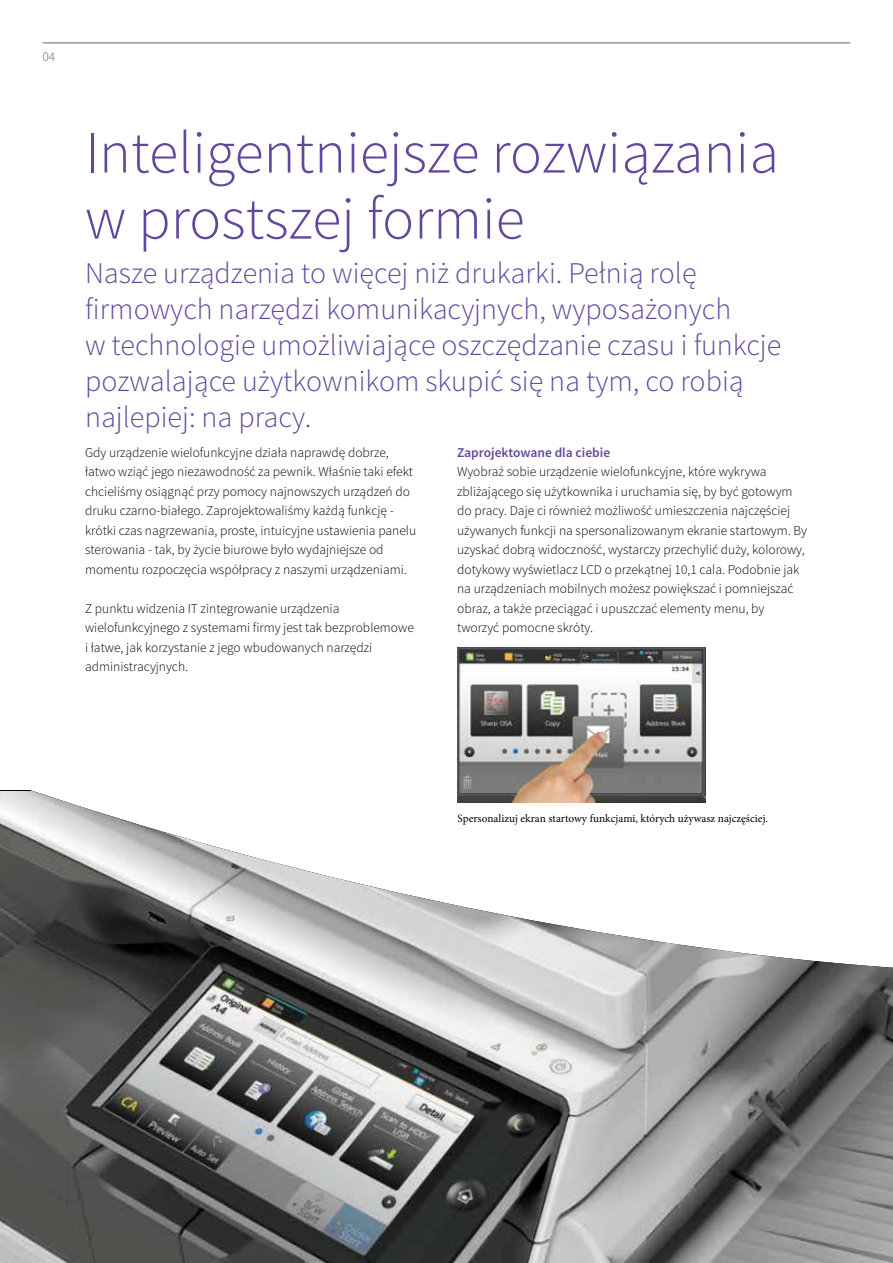
<style>
.page{position:relative;width:893px;height:1263px;background:#fff}
.page>*{position:absolute;margin:0;border:0;box-sizing:border-box;transform-origin:0 0}
.t1{font:300 60px/66px "Source Sans Pro";color:#62489d}
.t2{font:300 30px/36px "Source Sans Pro";color:#62489d}
.t3{font:300 13.5px/19.5px "Source Sans Pro";color:#000}
.t4{font:600 13.5px "Source Sans Pro";color:#62489d}
.t5{font:300 13.5px "Source Sans Pro";color:#636466}
.t6{font:11.25px "Minion Pro";color:#000}
</style>
<div class="page">
<hr style="left:43px;top:43px;width:807px;height:1px;background:#636466">
<img style="left:457px;top:648px;width:248px;height:143px">
<img style="left:0;top:791px;width:893px;height:472px">
<p class="t5" style="left:43px;top:48px;width:14px">04</p>
<h1 class="t1" style="left:85px;top:120px;width:696px">Inteligentniejsze rozwiązania w prostszej formie</h1>
<p class="t2" style="left:85px;top:255px;width:698px">Nasze urządzenia to więcej niż drukarki. Pełnią rolę firmowych narzędzi komunikacyjnych, wyposażonych<br>w technologie umożliwiające oszczędzanie czasu i funkcje pozwalające użytkownikom skupić się na tym, co robią najlepiej: na pracy.</p>
<p class="t3" style="left:85px;top:442px;width:333px">Gdy urządzenie wielofunkcyjne działa naprawdę dobrze, łatwo wziąć jego niezawodność za pewnik. Właśnie taki efekt chcieliśmy osiągnąć przy pomocy najnowszych urządzeń do druku czarno-białego. Zaprojektowaliśmy każdą funkcję - krótki czas nagrzewania, proste, intuicyjne ustawienia panelu sterowania - tak, by życie biurowe było wydajniejsze od momentu rozpoczęcia współpracy z naszymi urządzeniami.</p>
<p class="t3" style="left:85px;top:598px;width:330px">Z punktu widzenia IT zintegrowanie urządzenia wielofunkcyjnego z systemami firmy jest tak bezproblemowe i łatwe, jak korzystanie z jego wbudowanych narzędzi administracyjnych.</p>
<p class="t4" style="left:457px;top:444px;width:155px">Zaprojektowane dla ciebie</p>
<p class="t3" style="left:457px;top:462px;width:351px">Wyobraź sobie urządzenie wielofunkcyjne, które wykrywa zbliżającego się użytkownika i uruchamia się, by być gotowym do pracy. Daje ci również możliwość umieszczenia najczęściej używanych funkcji na spersonalizowanym ekranie startowym. By uzyskać dobrą widoczność, wystarczy przechylić duży, kolorowy, dotykowy wyświetlacz LCD o przekątnej 10,1 cala. Podobnie jak na urządzeniach mobilnych możesz powiększać i pomniejszać obraz, a także przeciągać i upuszczać elementy menu, by tworzyć pomocne skróty.</p>
<p class="t6" style="left:458px;top:811px;width:312px">Spersonalizuj ekran startowy funkcjami, których używasz najczęściej.</p>
</div>
